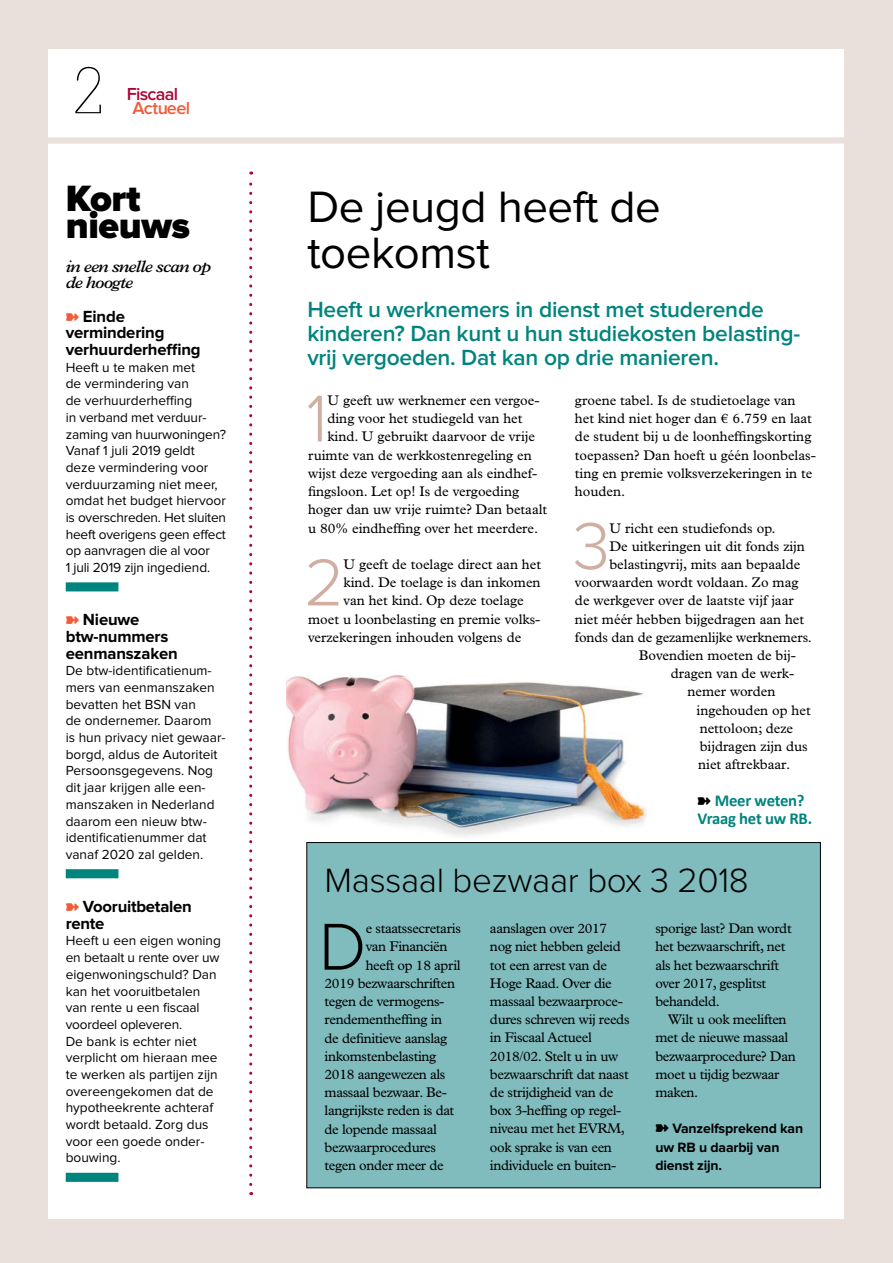
<style>
.page{position:relative;width:893px;height:1263px;background:#e9dfdb}
.page>*{position:absolute;margin:0;border:0;box-sizing:border-box;transform-origin:0 0}
.t1{font:300 68.7px "Proxima Nova";color:#d0afa2}
.t2{font:300 68.7px "Proxima Nova";color:#000}
.t3{font:100 63.75px "Glypha LT Std";color:#000}
.t4{font:45.6px/45.6px "Proxima Nova";letter-spacing:-.01em;color:#000}
.t5{font:900 37.95px/27.3px "Proxima Nova";letter-spacing:-.01em;color:#000}
.t6{font:300 34.95px "Proxima Nova";letter-spacing:-.01em;color:#000}
.t7{font:600 22.8px/24.3px "Proxima Nova";letter-spacing:-.01em;color:#00847e}
.t8{font:600 18px/13.4px "Proxima Nova";letter-spacing:-.04em;color:#ab0635}
.t9{font:700 16.65px/16.6px "Proxima Nova";letter-spacing:-.01em;color:#000}
.t10{font:italic 600 16.65px/16.6px "Plantin Std";letter-spacing:-.05em;color:#000}
.t11{font:700 16.65px/18.1px "Calibri";letter-spacing:-.015em;color:#00847e;text-align:center}
.t12{font:14.1px/18.1px "Plantin Std";color:#000}
.t13{font:14.1px/18.1px "Plantin Std";letter-spacing:-.025em;color:#000}
.t14{font:700 14.1px/18.1px "Proxima Nova";letter-spacing:-.01em;color:#000}
.t15{font:13.65px/16.6px "Proxima Nova";color:#000}
.s1{color:#f15b38}
</style>
<div class="page">
<div style="left:49px;top:49px;width:795px;height:1170px;background:#fff"></div>
<div style="left:0;top:137px;width:893px;height:6px;background:#e9dfdb"></div>
<img style="left:286px;top:675px;width:364px;height:161px">
<svg style="left:249px;top:172px;width:3px;height:1012px"></svg>
<div style="left:307px;top:842px;width:513px;height:346px;background:#80bcbe"></div>
<div style="left:66px;top:582px;width:52px;height:9px;background:#00847e"></div>
<div style="left:66px;top:869px;width:52px;height:9px;background:#00847e"></div>
<div style="left:66px;top:1173px;width:52px;height:9px;background:#00847e"></div>
<p class="t3" style="left:72px;top:54px;width:33px">2</p>
<p class="t8" style="left:132px;top:88px;width:59px;text-indent:-6px">Fiscaal<br><span class="s1">Actueel</span></p>
<p class="t5" style="left:66px;top:186px;width:126px">Kort nieuws</p>
<p class="t10" style="left:66px;top:258px;width:147px">in een snelle scan op de hoogte</p>
<p class="t9" style="left:66px;top:308px;width:136px;text-indent:17px">Einde vermindering verhuurderheffing</p>
<p class="t15" style="left:66px;top:359px;width:162px">Heeft u te maken met<br>de vermindering van<br>de verhuurderheffing<br>in verband met verduur&shy;zaming van huurwoningen?<br>Vanaf 1 juli 2019 geldt deze vermindering voor verduurzaming niet meer, omdat het budget hiervoor is overschreden. Het sluiten heeft overigens geen effect op aanvragen die al voor<br>1 juli 2019 zijn ingediend.</p>
<p class="t9" style="left:66px;top:612px;width:114px;text-indent:17px">Nieuwe btw-nummers eenmanszaken</p>
<p class="t15" style="left:66px;top:663px;width:161px">De btw-identificatienum&shy;mers van eenmanszaken bevatten het BSN van<br>de ondernemer. Daarom<br>is hun privacy niet gewaar&shy;borgd, aldus de Autoriteit<br>Persoonsgegevens. Nog dit jaar krijgen alle een&shy;manszaken in Nederland daarom een nieuw btw&shy;identificatienummer dat vanaf 2020 zal gelden.</p>
<p class="t9" style="left:66px;top:899px;width:128px;text-indent:17px">Vooruitbetalen rente</p>
<p class="t15" style="left:66px;top:933px;width:157px">Heeft u een eigen woning en betaalt u rente over uw eigenwoningschuld? Dan kan het vooruitbetalen van rente u een fiscaal voordeel opleveren.<br>De bank is echter niet verplicht om hieraan mee te werken als partijen zijn overeengekomen dat de hypotheekrente achteraf wordt betaald. Zorg dus voor een goede onder&shy;bouwing.</p>
<p class="t4" style="left:307px;top:186px;width:355px">De jeugd heeft de toekomst</p>
<p class="t7" style="left:307px;top:298px;width:494px">Heeft u werknemers in dienst met studerende kinderen? Dan kunt u hun studiekosten belasting&shy;vrij vergoeden. Dat kan op drie manieren.</p>
<p class="t1" style="left:306px;top:387px;width:23px">1</p>
<p class="t12" style="left:327px;top:391px;width:214px">U geeft uw werknemer een vergoe-</p>
<p class="t12" style="left:575px;top:391px;width:242px">groene tabel. Is de studietoelage van het kind niet hoger dan € 6.759 en laat de student bij u de loonheffingskorting toepassen? Dan hoeft u géén loonbelas&shy;ting en premie volksverzekeringen in te houden.</p>
<p class="t1" style="left:573px;top:515px;width:39px">3</p>
<p class="t12" style="left:609px;top:519px;width:168px">U richt een studiefonds op.</p>
<p class="t12" style="left:327px;top:410px;width:197px">ding voor het studiegeld van het</p>
<p class="t12" style="left:327px;top:428px;width:209px">kind. U gebruikt daarvoor de vrije</p>
<p class="t12" style="left:308px;top:446px;width:225px">ruimte van de werkkostenregeling en</p>
<p class="t12" style="left:308px;top:464px;width:231px">wijst deze vergoeding aan als eindhef-</p>
<p class="t12" style="left:308px;top:482px;width:212px">fingsloon. Let op! Is de vergoeding</p>
<p class="t12" style="left:308px;top:501px;width:241px">hoger dan uw vrije ruimte? Dan betaalt</p>
<p class="t12" style="left:308px;top:519px;width:232px">u 80% eindheffing over het meerdere.</p>
<p class="t1" style="left:304px;top:551px;width:41px">2</p>
<p class="t12" style="left:343px;top:555px;width:199px">U geeft de toelage direct aan het</p>
<p class="t12" style="left:609px;top:537px;width:197px">De uitkeringen uit dit fonds zijn</p>
<p class="t12" style="left:609px;top:555px;width:192px">belastingvrij, mits aan bepaalde</p>
<p class="t12" style="left:575px;top:573px;width:225px">voorwaarden wordt voldaan. Zo mag</p>
<p class="t12" style="left:575px;top:592px;width:220px">de werkgever over de laatste vijf jaar</p>
<p class="t12" style="left:575px;top:610px;width:231px">niet méér hebben bijgedragen aan het</p>
<p class="t12" style="left:575px;top:628px;width:239px">fonds dan de gezamenlijke werknemers.</p>
<p class="t12" style="left:639px;top:646px;width:159px">Bovendien moeten de bij-</p>
<p class="t12" style="left:671px;top:664px;width:125px">dragen van de werk-</p>
<p class="t12" style="left:687px;top:683px;width:90px">nemer worden</p>
<p class="t12" style="left:697px;top:701px;width:116px">ingehouden op het</p>
<p class="t12" style="left:700px;top:719px;width:95px">nettoloon; deze</p>
<p class="t12" style="left:700px;top:737px;width:110px">bijdragen zijn dus</p>
<p class="t12" style="left:698px;top:755px;width:94px">niet aftrekbaar.</p>
<p class="t11" style="left:698px;top:791px;width:116px">Meer weten?<br>Vraag het uw RB.</p>
<p class="t12" style="left:343px;top:573px;width:199px">kind. De toelage is dan inkomen</p>
<p class="t12" style="left:343px;top:592px;width:182px">van het kind. Op deze toelage</p>
<p class="t12" style="left:308px;top:610px;width:234px">moet u loonbelasting en premie volks-</p>
<p class="t12" style="left:308px;top:628px;width:215px">verzekeringen inhouden volgens de</p>
<p class="t6" style="left:325px;top:864px;width:426px">Massaal bezwaar box 3 2018</p>
<p class="t2" style="left:319px;top:915px;width:49px">D</p>
<p class="t13" style="left:366px;top:919px;width:97px">e staatssecretaris</p>
<p class="t13" style="left:490px;top:919px;width:141px">aanslagen over 2017 nog niet hebben geleid tot een arrest van de<br>Hoge Raad. Over die massaal bezwaarproce&shy;dures schreven wij reeds in Fiscaal Actueel<br>2018/02. Stelt u in uw bezwaarschrift dat naast de strijdigheid van de box 3-heffing op regel&shy;niveau met het EVRM, ook sprake is van een individuele en buiten-</p>
<p class="t13" style="left:655px;top:919px;width:138px">sporige last? Dan wordt</p>
<p class="t13" style="left:655px;top:938px;width:132px">het bezwaarschrift, net</p>
<p class="t13" style="left:655px;top:956px;width:125px">als het bezwaarschrift</p>
<p class="t13" style="left:655px;top:974px;width:112px">over 2017, gesplitst</p>
<p class="t13" style="left:655px;top:992px;width:66px">behandeld.</p>
<p class="t13" style="left:668px;top:1010px;width:120px">Wilt u ook meeliften</p>
<p class="t13" style="left:655px;top:1029px;width:134px">met de nieuwe massaal</p>
<p class="t13" style="left:655px;top:1047px;width:142px">bezwaarprocedure? Dan</p>
<p class="t13" style="left:655px;top:1065px;width:126px">moet u tijdig bezwaar</p>
<p class="t12" style="left:655px;top:1083px;width:44px">maken.</p>
<p class="t14" style="left:655px;top:1120px;width:149px;text-indent:17px">Vanzelfsprekend kan uw RB u daarbij van dienst zijn.</p>
<p class="t13" style="left:366px;top:938px;width:83px">van Financiën</p>
<p class="t13" style="left:366px;top:956px;width:96px">heeft op 18 april</p>
<p class="t13" style="left:325px;top:974px;width:132px">2019 bezwaarschriften</p>
<p class="t13" style="left:325px;top:992px;width:121px">tegen de vermogens-</p>
<p class="t13" style="left:325px;top:1010px;width:119px">rendementheffing in</p>
<p class="t13" style="left:325px;top:1029px;width:124px">de definitieve aanslag</p>
<p class="t13" style="left:325px;top:1047px;width:113px">inkomstenbelasting</p>
<p class="t13" style="left:325px;top:1065px;width:122px">2018 aangewezen als</p>
<p class="t13" style="left:325px;top:1083px;width:124px">massaal bezwaar. Be-</p>
<p class="t13" style="left:325px;top:1101px;width:131px">langrijkste reden is dat</p>
<p class="t13" style="left:325px;top:1120px;width:114px">de lopende massaal</p>
<p class="t13" style="left:325px;top:1138px;width:113px">bezwaarprocedures</p>
<p class="t13" style="left:325px;top:1156px;width:121px">tegen onder meer de</p>
</div>
